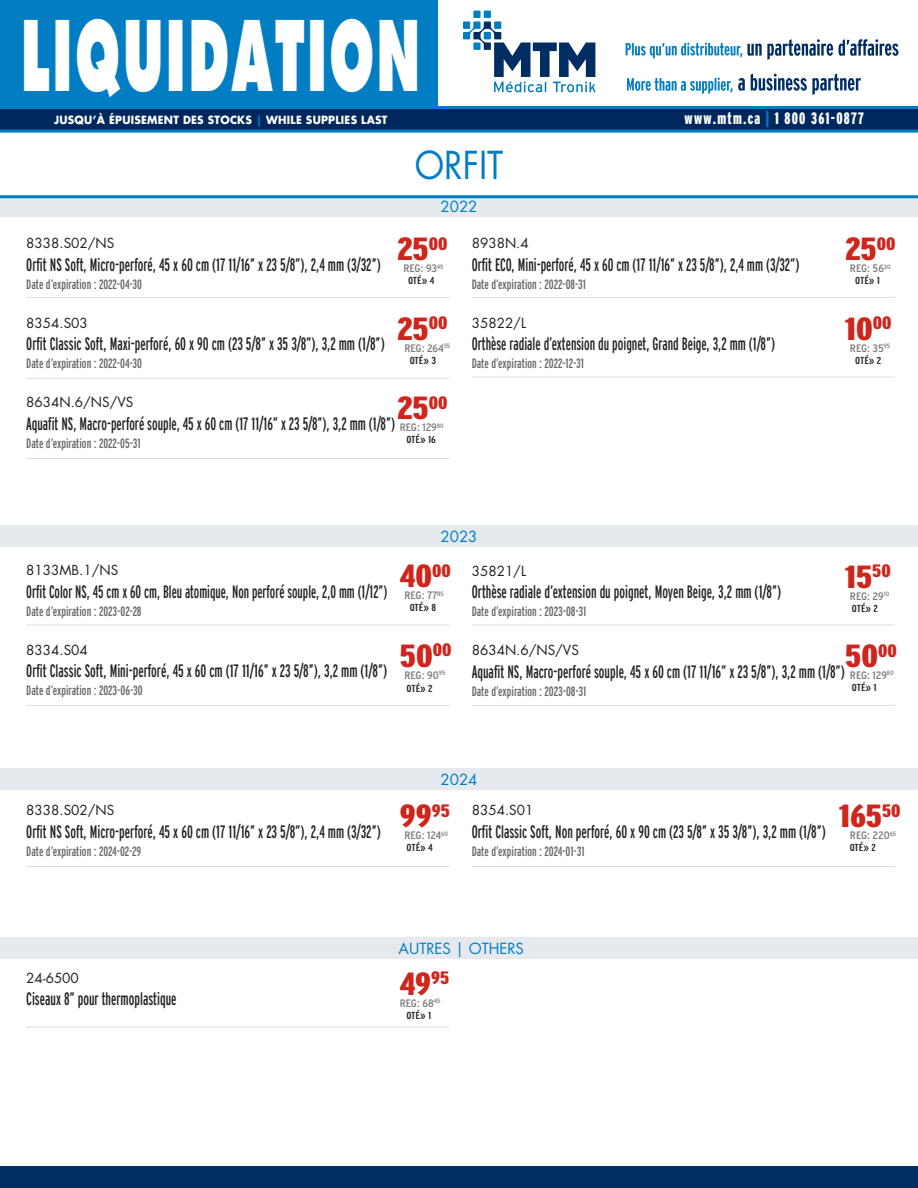
<style>
.page{position:relative;width:918px;height:1188px;background:#fff}
.page>*{position:absolute;margin:0;border:0;box-sizing:border-box;transform-origin:0 0}
.t1{font:800 94.35px "Futura Std";letter-spacing:.05em;color:#fff;scale:.53 1}
.t2{font:37.5px "Futura Std";color:#007dc3;scale:.91 1}
.t3{font:900 32.1px "Interstate Compressed";color:#ce261c;scale:1.38 1}
.t4{font:18px "Interstate Compressed";color:#231f20;scale:.9 1}
.t5{font:18px "Interstate Compressed";color:#231f20;scale:.89 1}
.t6{font:18px "Interstate Compressed";color:#231f20;scale:.87 1}
.t7{font:900 16.5px "Interstate Compressed";letter-spacing:.075em;color:#fff}
.t8{font:15px "Futura Std";color:#007dc3}
.t9{font:13.5px "Interstate Compressed";color:#636366}
.t10{font:13.5px "Futura Std";color:#231f20}
.t11{font:700 11.1px "Futura Std";letter-spacing:.025em;color:#fff;scale:.95 1}
.t12{font:10.8px "Interstate Condensed";letter-spacing:-.015em;color:#76787b;scale:1.11 1}
.t13{font:10.2px "Interstate Compressed";color:#231f20;scale:1.33 1}
.s1{color:#007dc3}
.s2{font-family:"Interstate Condensed";font-size:6.3px;color:#76787b}
</style>
<div class="page">
<hr style="left:26px;top:297px;width:423px;height:1px;background:#dcdddf">
<hr style="left:26px;top:625px;width:423px;height:1px;background:#dcdddf">
<hr style="left:26px;top:705px;width:423px;height:1px;background:#dcdddf">
<hr style="left:26px;top:866px;width:423px;height:1px;background:#dcdddf">
<hr style="left:26px;top:1027px;width:423px;height:1px;background:#dcdddf">
<hr style="left:472px;top:297px;width:423px;height:1px;background:#dcdddf">
<hr style="left:472px;top:625px;width:423px;height:1px;background:#dcdddf">
<hr style="left:472px;top:705px;width:423px;height:1px;background:#dcdddf">
<hr style="left:472px;top:866px;width:423px;height:1px;background:#dcdddf">
<hr style="left:26px;top:378px;width:423px;height:1px;background:#dcdddf">
<hr style="left:26px;top:458px;width:423px;height:1px;background:#dcdddf">
<hr style="left:472px;top:377px;width:423px;height:1px;background:#dcdddf">
<div style="left:0;top:1166px;width:918px;height:22px;background:#002d62"></div>
<div style="left:0;top:195px;width:918px;height:22px;background:#e6eaef"></div>
<div style="left:0;top:525px;width:918px;height:22px;background:#e6eaef"></div>
<div style="left:0;top:768px;width:918px;height:21px;background:#e6eaef"></div>
<div style="left:0;top:937px;width:918px;height:22px;background:#e6eaef"></div>
<div style="left:0;top:61px;width:918px;height:69px;background:#00285e"></div>
<div style="left:0;top:0;width:918px;height:108px;background:#007dc3"></div>
<div style="left:439px;top:0;width:479px;height:106px;background:#fff"></div>
<svg style="left:626px;top:39px;width:272px;height:21px"></svg>
<div style="left:473px;top:11px;width:8px;height:7px;background:#007dc3"></div>
<div style="left:484px;top:11px;width:7px;height:7px;background:#007dc3"></div>
<svg style="left:463px;top:21px;width:133px;height:71px"></svg>
<svg style="left:627px;top:78px;width:118px;height:16px"></svg>
<svg style="left:751px;top:74px;width:110px;height:21px"></svg>
<svg style="left:0;top:130px;width:918px;height:68px"></svg>
<p class="t1" style="left:21px;top:-4px;width:754px">LIQUIDATION</p>
<p class="t11" style="left:54px;top:112px;width:353px">JUSQU’À ÉPUISEMENT DES STOCKS <span class="s1">|</span> WHILE SUPPLIES LAST</p>
<p class="t2" style="left:415px;top:142px;width:99px">ORFIT</p>
<p class="t8" style="left:441px;top:197px;width:38px">2022</p>
<p class="t7" style="left:685px;top:109px;width:181px">www.mtm.ca <span class="s1">|</span> 1 800 361-0877</p>
<p class="t10" style="left:26px;top:235px;width:90px">8338.S02/NS</p>
<p class="t3" style="left:397px;top:231px;width:38px">25<sup>00</sup></p>
<p class="t4" style="left:26px;top:254px;width:465px">Orfit NS Soft, Micro-perforé, 45 x 60 cm (17 11/16’’ x 23 5/8’’), 2,4 mm (3/32’’) <sub>REG:</sub> <sub>93</sub><span class="s2">45</span></p>
<p class="t9" style="left:26px;top:276px;width:117px">Date d’expiration : 2022-04-30</p>
<p class="t13" style="left:408px;top:275px;width:21px">QTÉ» 4</p>
<p class="t10" style="left:26px;top:314px;width:63px">8354.S03</p>
<p class="t3" style="left:397px;top:311px;width:38px">25<sup>00</sup></p>
<p class="t4" style="left:26px;top:334px;width:473px">Orfit Classic Soft, Maxi-perforé, 60 x 90 cm (23 5/8’’ x 35 3/8’’), 3,2 mm (1/8’’) <sub>REG:</sub> <sub>264</sub><span class="s2">55</span></p>
<p class="t9" style="left:26px;top:356px;width:117px">Date d’expiration : 2022-04-30</p>
<p class="t13" style="left:410px;top:354px;width:21px">QTÉ» 3</p>
<p class="t10" style="left:26px;top:394px;width:109px">8634N.6/NS/VS</p>
<p class="t3" style="left:397px;top:390px;width:38px">25<sup>00</sup></p>
<p class="t5" style="left:26px;top:413px;width:471px">Aquafit NS, Macro-perforé souple, 45 x 60 cm (17 11/16’’ x 23 5/8’’), 3,2 mm (1/8’’) <sub>REG:</sub> <sub>129</sub><span class="s2">80</span></p>
<p class="t9" style="left:26px;top:435px;width:116px">Date d’expiration : 2022-05-31</p>
<p class="t13" style="left:406px;top:434px;width:24px">QTÉ» 16</p>
<p class="t10" style="left:472px;top:235px;width:58px">8938N.4</p>
<p class="t3" style="left:845px;top:231px;width:38px">25<sup>00</sup></p>
<p class="t5" style="left:472px;top:254px;width:370px">Orfit ECO, Mini-perforé, 45 x 60 cm (17 11/16’’ x 23 5/8’’), 2,4 mm (3/32’’)</p>
<p class="t12" style="left:850px;top:262px;width:38px">REG: 56<sup>30</sup></p>
<p class="t9" style="left:472px;top:276px;width:116px">Date d’expiration : 2022-08-31</p>
<p class="t13" style="left:855px;top:275px;width:20px">QTÉ» 1</p>
<p class="t10" style="left:472px;top:314px;width:56px">35822/L</p>
<p class="t3" style="left:845px;top:311px;width:35px">10<sup>00</sup></p>
<p class="t5" style="left:472px;top:334px;width:342px">Orthèse radiale d’extension du poignet, Grand Beige, 3,2 mm (1/8’’)</p>
<p class="t12" style="left:850px;top:342px;width:38px">REG: 35<sup>95</sup></p>
<p class="t9" style="left:472px;top:356px;width:114px">Date d’expiration : 2022-12-31</p>
<p class="t13" style="left:855px;top:354px;width:21px">QTÉ» 2</p>
<p class="t8" style="left:441px;top:527px;width:38px">2023</p>
<p class="t10" style="left:26px;top:562px;width:94px">8133MB.1/NS</p>
<p class="t3" style="left:400px;top:558px;width:39px">40<sup>00</sup></p>
<p class="t6" style="left:26px;top:581px;width:481px">Orfit Color NS, 45 cm x 60 cm, Bleu atomique, Non perforé souple, 2,0 mm (1/12’’) <sub>REG:</sub> <sub>77</sub><span class="s2">85</span></p>
<p class="t9" style="left:26px;top:604px;width:117px">Date d’expiration : 2023-02-28</p>
<p class="t13" style="left:410px;top:602px;width:21px">QTÉ» 8</p>
<p class="t10" style="left:26px;top:641px;width:63px">8334.S04</p>
<p class="t3" style="left:400px;top:638px;width:39px">50<sup>00</sup></p>
<p class="t4" style="left:26px;top:661px;width:467px">Orfit Classic Soft, Mini-perforé, 45 x 60 cm (17 11/16’’ x 23 5/8’’), 3,2 mm (1/8’’) <sub>REG:</sub> <sub>90</sub><span class="s2">95</span></p>
<p class="t9" style="left:26px;top:683px;width:118px">Date d’expiration : 2023-06-30</p>
<p class="t13" style="left:407px;top:683px;width:21px">QTÉ» 2</p>
<p class="t10" style="left:472px;top:562px;width:56px">35821/L</p>
<p class="t3" style="left:845px;top:559px;width:34px">15<sup>50</sup></p>
<p class="t4" style="left:472px;top:582px;width:345px">Orthèse radiale d’extension du poignet, Moyen Beige, 3,2 mm (1/8’’)</p>
<p class="t12" style="left:850px;top:590px;width:37px">REG: 29<sup>10</sup></p>
<p class="t9" style="left:472px;top:604px;width:116px">Date d’expiration : 2023-08-31</p>
<p class="t13" style="left:852px;top:602px;width:21px">QTÉ» 2</p>
<p class="t10" style="left:472px;top:641px;width:109px">8634N.6/NS/VS</p>
<p class="t3" style="left:845px;top:638px;width:39px">50<sup>00</sup></p>
<p class="t4" style="left:472px;top:661px;width:470px">Aquafit NS, Macro-perforé souple, 45 x 60 cm (17 11/16’’ x 23 5/8’’), 3,2 mm (1/8’’) <sub>REG:</sub> <sub>129</sub><span class="s2">80</span></p>
<p class="t9" style="left:472px;top:683px;width:116px">Date d’expiration : 2023-08-31</p>
<p class="t13" style="left:852px;top:682px;width:20px">QTÉ» 1</p>
<p class="t8" style="left:441px;top:770px;width:38px">2024</p>
<p class="t10" style="left:26px;top:802px;width:90px">8338.S02/NS</p>
<p class="t3" style="left:400px;top:798px;width:38px">99<sup>95</sup></p>
<p class="t4" style="left:26px;top:822px;width:396px">Orfit NS Soft, Micro-perforé, 45 x 60 cm (17 11/16’’ x 23 5/8’’), 2,4 mm (3/32’’)</p>
<p class="t12" style="left:404px;top:830px;width:41px">REG: 124<sup>60</sup></p>
<p class="t9" style="left:26px;top:844px;width:116px">Date d’expiration : 2024-02-29</p>
<p class="t13" style="left:407px;top:842px;width:21px">QTÉ» 4</p>
<p class="t10" style="left:472px;top:802px;width:63px">8354.S01</p>
<p class="t3" style="left:839px;top:798px;width:46px">165<sup>50</sup></p>
<p class="t4" style="left:472px;top:822px;width:395px">Orfit Classic Soft, Non perforé, 60 x 90 cm (23 5/8’’ x 35 3/8’’), 3,2 mm (1/8’’)</p>
<p class="t12" style="left:850px;top:830px;width:43px">REG: 220<sup>65</sup></p>
<p class="t9" style="left:472px;top:844px;width:114px">Date d’expiration : 2024-01-31</p>
<p class="t13" style="left:850px;top:842px;width:21px">QTÉ» 2</p>
<p class="t8" style="left:399px;top:939px;width:127px">AUTRES | OTHERS</p>
<p class="t10" style="left:26px;top:969px;width:54px">24-6500</p>
<p class="t3" style="left:400px;top:966px;width:37px">49<sup>95</sup></p>
<p class="t4" style="left:26px;top:989px;width:169px">Ciseaux 8’’ pour thermoplastique</p>
<p class="t12" style="left:400px;top:997px;width:38px">REG: 68<sup>45</sup></p>
<p class="t13" style="left:406px;top:1009px;width:20px">QTÉ» 1</p>
</div>
